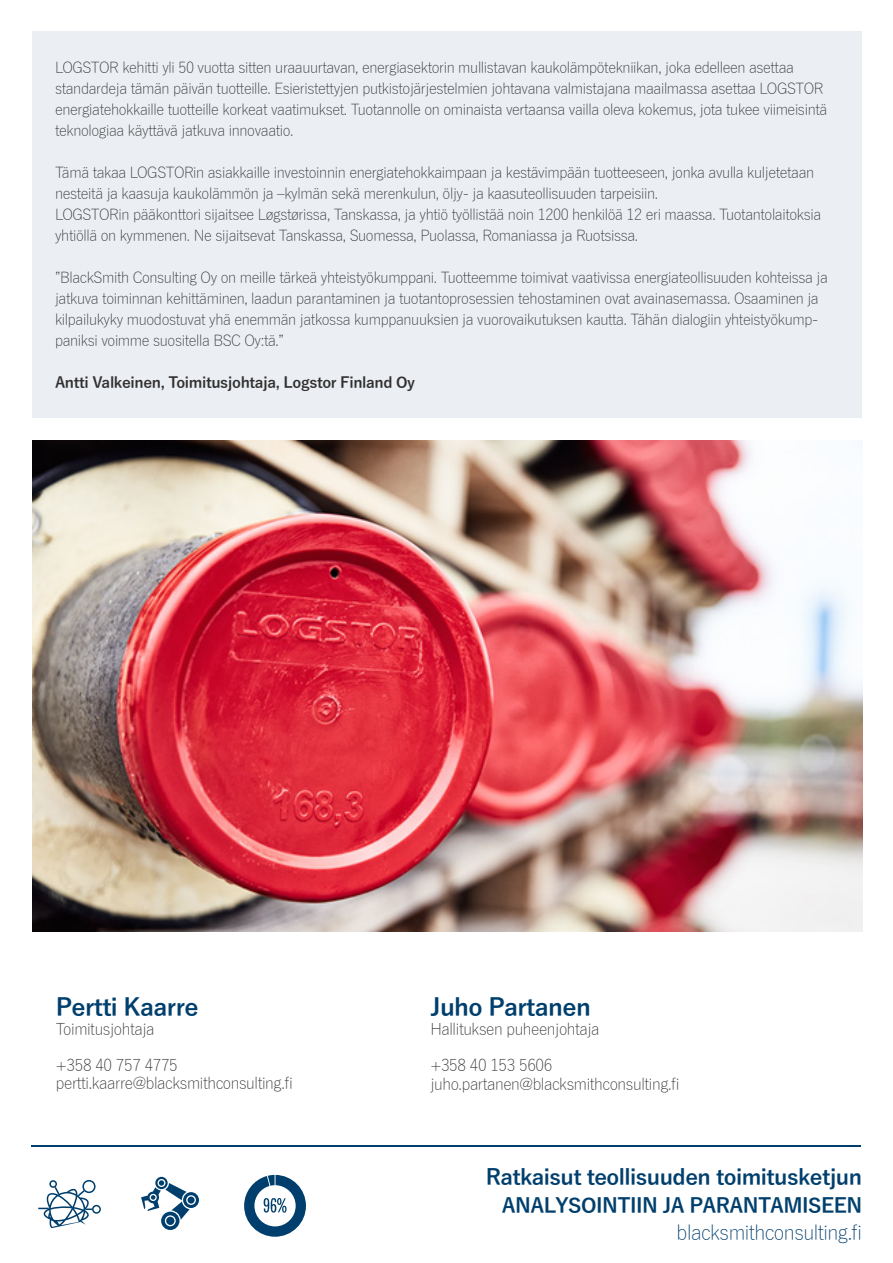
<style>
.page{position:relative;width:893px;height:1263px;background:#fff}
.page>*{position:absolute;margin:0;border:0;box-sizing:border-box;transform-origin:0 0}
.t1{font:700 24px "Yu Gothic";letter-spacing:-.025em;color:#003f6d}
.t2{font:700 21.6px "Yu Gothic";letter-spacing:-.025em;color:#003f6d}
.t3{font:700 20.25px/27px "Yu Gothic";letter-spacing:-.025em;color:#003f6d;text-align:right}
.t4{font:300 16.05px "Yu Gothic";letter-spacing:-.025em;color:#312f30}
.t5{font:300 15px/21px "Yu Gothic";letter-spacing:-.025em;color:#312f30}
.t6{font:700 15px "Yu Gothic";letter-spacing:-.025em;color:#312f30}
.s1{font-weight:300}
</style>
<div class="page">
<div style="left:33px;top:31px;width:829px;height:387px;background:#ebeff3"></div>
<svg style="left:141px;top:1177px;width:58px;height:53px"></svg>
<svg style="left:244px;top:1175px;width:62px;height:62px"></svg>
<svg style="left:38px;top:1180px;width:63px;height:48px"></svg>
<hr style="left:32px;top:1145px;width:829px;height:2px;background:#003f6d">
<img style="left:33px;top:441px;width:829px;height:490px">
<p class="t5" style="left:55px;top:55px;width:774px">LOGSTOR kehitti yli 50 vuotta sitten uraauurtavan, energiasektorin mullistavan kaukolämpötekniikan, joka edelleen asettaa standardeja tämän päivän tuotteille. Esieristettyjen putkistojärjestelmien johtavana valmistajana maailmassa asettaa LOGSTOR energiatehokkaille tuotteille korkeat vaatimukset. Tuotannolle on ominaista vertaansa vailla oleva kokemus, jota tukee viimeisintä teknologiaa käyttävä jatkuva innovaatio.</p>
<p class="t5" style="left:55px;top:160px;width:761px">Tämä takaa LOGSTORin asiakkaille investoinnin energiatehokkaimpaan ja kestävimpään tuotteeseen, jonka avulla kuljetetaan nesteitä ja kaasuja kaukolämmön ja –kylmän sekä merenkulun, öljy- ja kaasuteollisuuden tarpeisiin.</p>
<p class="t5" style="left:55px;top:202px;width:768px">LOGSTORin pääkonttori sijaitsee Løgstørissa, Tanskassa, ja yhtiö työllistää noin 1200 henkilöä 12 eri maassa. Tuotantolaitoksia yhtiöllä on kymmenen. Ne sijaitsevat Tanskassa, Suomessa, Puolassa, Romaniassa ja Ruotsissa.</p>
<p class="t5" style="left:55px;top:265px;width:774px">”BlackSmith Consulting Oy on meille tärkeä yhteistyökumppani. Tuotteemme toimivat vaativissa energiateollisuuden kohteissa ja jatkuva toiminnan kehittäminen, laadun parantaminen ja tuotantoprosessien tehostaminen ovat avainasemassa. Osaaminen ja kilpailukyky muodostuvat yhä enemmän jatkossa kumppanuuksien ja vuorovaikutuksen kautta. Tähän dialogiin yhteistyökump&shy;paniksi voimme suositella BSC Oy:tä.”</p>
<p class="t6" style="left:55px;top:374px;width:362px">Antti Valkeinen, Toimitusjohtaja, Logstor Finland Oy</p>
<p class="t1" style="left:56px;top:993px;width:144px">Pertti Kaarre</p>
<p class="t4" style="left:56px;top:1014px;width:100px">Toimitusjohtaja</p>
<p class="t4" style="left:56px;top:1050px;width:123px">+358 40 757 4775</p>
<p class="t4" style="left:56px;top:1068px;width:238px">pertti.kaarre@blacksmithconsulting.fi</p>
<p class="t1" style="left:430px;top:994px;width:162px">Juho Partanen</p>
<p class="t4" style="left:430px;top:1014px;width:171px">Hallituksen puheenjohtaja</p>
<p class="t4" style="left:430px;top:1050px;width:123px">+358 40 153 5606</p>
<p class="t4" style="left:430px;top:1069px;width:251px">juho.partanen@blacksmithconsulting.fi</p>
<p class="t2" style="left:486px;top:1165px;width:378px">Ratkaisut teollisuuden toimitusketjun</p>
<p class="t3" style="left:502px;top:1192px;width:362px">ANALYSOINTIIN JA PARANTAMISEEN <span class="s1">blacksmithconsulting.fi</span></p>
</div>
